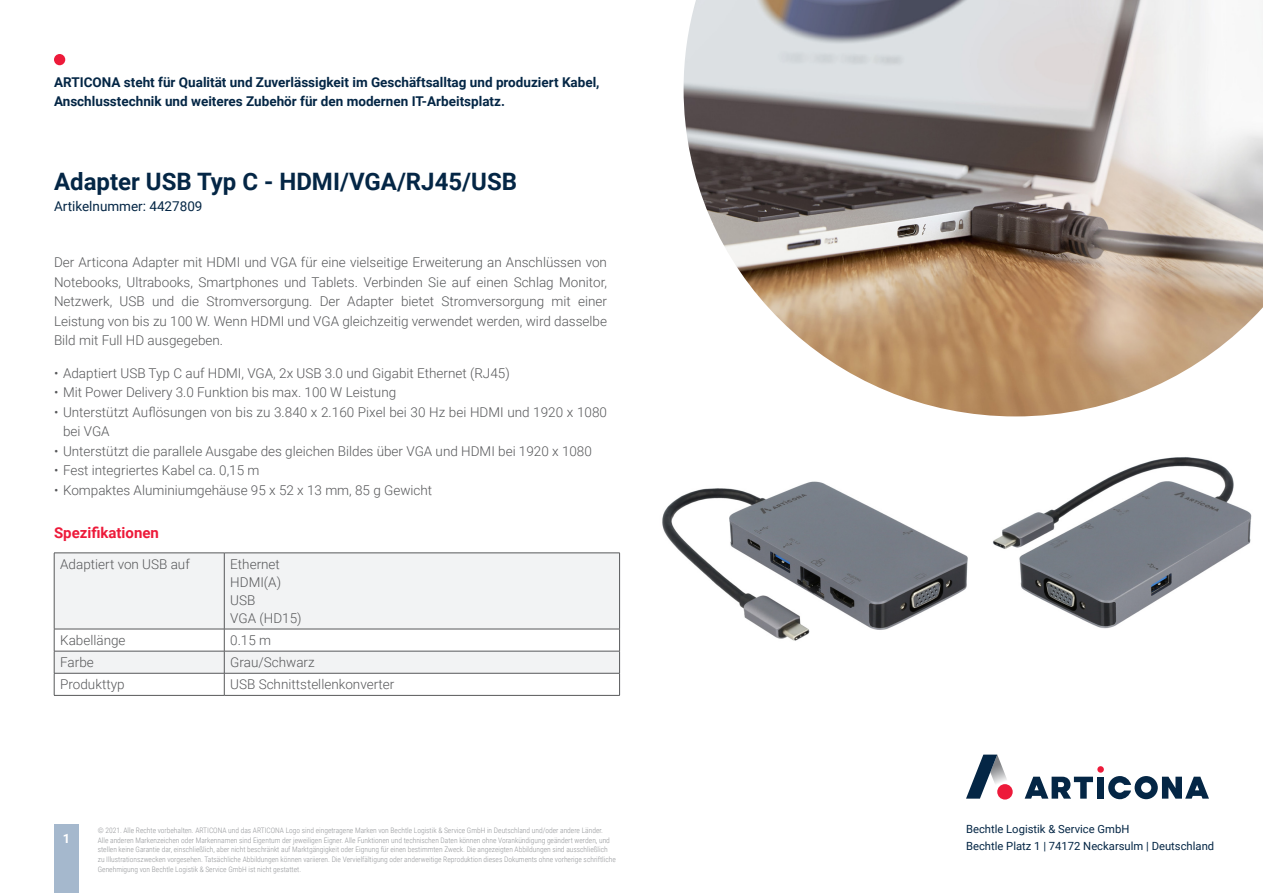
<style>
.page{position:relative;width:1263px;height:893px;background:#fff}
.page>*{position:absolute;margin:0;border:0;box-sizing:border-box;transform-origin:0 0}
.t1{font:700 24px "Roboto";color:#042645}
.t2{font:700 15px "Roboto";color:#ed1a3a}
.t3{font:300 13.5px/19.5px "Roboto";color:#57585a}
.t4{font:700 13.5px/19.5px "Roboto";color:#042645}
.t5{font:13.5px "Roboto";color:#042645}
.t6{font:700 12.75px "Roboto";color:#fff}
.t7{font:11.25px/16.5px "Roboto";color:#042645}
.t8{font:300 7.5px/9.8px "Roboto Condensed";color:#939598}
</style>
<div class="page">
<img style="left:662px;top:481px;width:306px;height:160px">
<img style="left:993px;top:457px;width:259px;height:172px">
<div style="left:54px;top:825px;width:25px;height:68px;background:#a5b8cd"></div>
<div style="left:54px;top:54px;width:11px;height:11px;background:#ed1a3a;border-radius:50%"></div>
<div style="left:1097px;top:766px;width:7px;height:7px;background:#ed1a3a;border-radius:50%"></div>
<svg style="left:1025px;top:777px;width:68px;height:22px"></svg>
<div style="left:1097px;top:777px;width:7px;height:22px;background:#042645"></div>
<svg style="left:1108px;top:776px;width:101px;height:23px"></svg>
<svg style="left:966px;top:755px;width:47px;height:44px"></svg>
<div style="left:997px;top:784px;width:16px;height:15px;background:#ed1a3a;border-radius:50%"></div>
<img style="left:684px;top:0;width:579px;height:416px">
<svg style="left:54px;top:553px;width:566px;height:142px"></svg>
<hr style="left:54px;top:695px;width:170px;height:1px;background:#57585a">
<hr style="left:224px;top:695px;width:396px;height:1px;background:#57585a">
<p class="t4" style="left:54px;top:72px;width:547px">ARTICONA steht für Qualität und Zuverlässigkeit im Geschäftsalltag und produziert Kabel,<br>Anschlusstechnik und weiteres Zubehör für den modernen IT-Arbeitsplatz.</p>
<h1 class="t1" style="left:54px;top:165px;width:465px">Adapter USB Typ C - HDMI/VGA/RJ45/USB</h1>
<p class="t5" style="left:54px;top:197px;width:150px">Artikelnummer: 4427809</p>
<p class="t3" style="left:54px;top:252px;width:554px;text-align:justify">Der Articona Adapter mit HDMI und VGA für eine vielseitige Erweiterung an Anschlüssen von Notebooks, Ultrabooks, Smartphones und Tablets. Verbinden Sie auf einen Schlag Monitor, Netzwerk, USB und die Stromversorgung. Der Adapter bietet Stromversorgung mit einer Leistung von bis zu 100 W. Wenn HDMI und VGA gleichzeitig verwendet werden, wird dasselbe Bild mit Full HD ausgegeben.</p>
<p class="t3" style="left:54px;top:363px;width:457px">• Adaptiert USB Typ C auf HDMI, VGA, 2x USB 3.0 und Gigabit Ethernet (RJ45)</p>
<p class="t3" style="left:54px;top:382px;width:344px">• Mit Power Delivery 3.0 Funktion bis max. 100 W Leistung</p>
<p class="t3" style="left:63px;top:402px;width:545px;text-indent:-9px">• Unterstützt Auflösungen von bis zu 3.840 x 2.160 Pixel bei 30 Hz bei HDMI und 1920 x 1080 bei VGA</p>
<p class="t3" style="left:54px;top:441px;width:539px">• Unterstützt die parallele Ausgabe des gleichen Bildes über VGA und HDMI bei 1920 x 1080</p>
<p class="t3" style="left:54px;top:460px;width:207px">• Fest integriertes Kabel ca. 0,15 m</p>
<p class="t3" style="left:54px;top:480px;width:380px">• Kompaktes Aluminiumgehäuse 95 x 52 x 13 mm, 85 g Gewicht</p>
<p class="t2" style="left:54px;top:522px;width:106px">Spezifikationen</p>
<p class="t3" style="left:60px;top:554px;width:131px">Adaptiert von USB auf</p>
<p class="t3" style="left:230px;top:555px;width:73px;line-height:18px">Ethernet<br>HDMI(A)<br>USB<br>VGA (HD15)</p>
<p class="t3" style="left:60px;top:630px;width:67px">Kabellänge</p>
<p class="t3" style="left:230px;top:630px;width:42px">0.15 m</p>
<p class="t3" style="left:60px;top:652px;width:35px">Farbe</p>
<p class="t3" style="left:230px;top:652px;width:86px">Grau/Schwarz</p>
<p class="t3" style="left:60px;top:674px;width:66px">Produkttyp</p>
<p class="t3" style="left:230px;top:674px;width:166px">USB Schnittstellenkonverter</p>
<p class="t6" style="left:63px;top:829px;width:9px">1</p>
<p class="t8" style="left:98px;top:825px;width:520px">© 2021. Alle Rechte vorbehalten. ARTICONA und das ARTICONA Logo sind eingetragene Marken von Bechtle Logistik &amp; Service GmbH in Deutschland und/oder andere Länder.<br>Alle anderen Markenzeichen oder Markennamen sind Eigentum der jeweiligen Eigner. Alle Funktionen und technischen Daten können ohne Vorankündigung geändert werden, und stellen keine Garantie dar, einschließlich, aber nicht beschränkt auf Marktgängigkeit oder Eignung für einen bestimmten Zweck. Die angezeigten Abbildungen sind ausschließlich zu Illustrationszwecken vorgesehen. Tatsächliche Abbildungen können variieren. Die Vervielfältigung oder anderweitige Reproduktion dieses Dokuments ohne vorherige schriftliche Genehmigung von Bechtle Logistik &amp; Service GmbH ist nicht gestattet.</p>
<p class="t7" style="left:966px;top:821px;width:250px">Bechtle Logistik &amp; Service GmbH<br>Bechtle Platz 1 | 74172 Neckarsulm | Deutschland</p>
</div>
